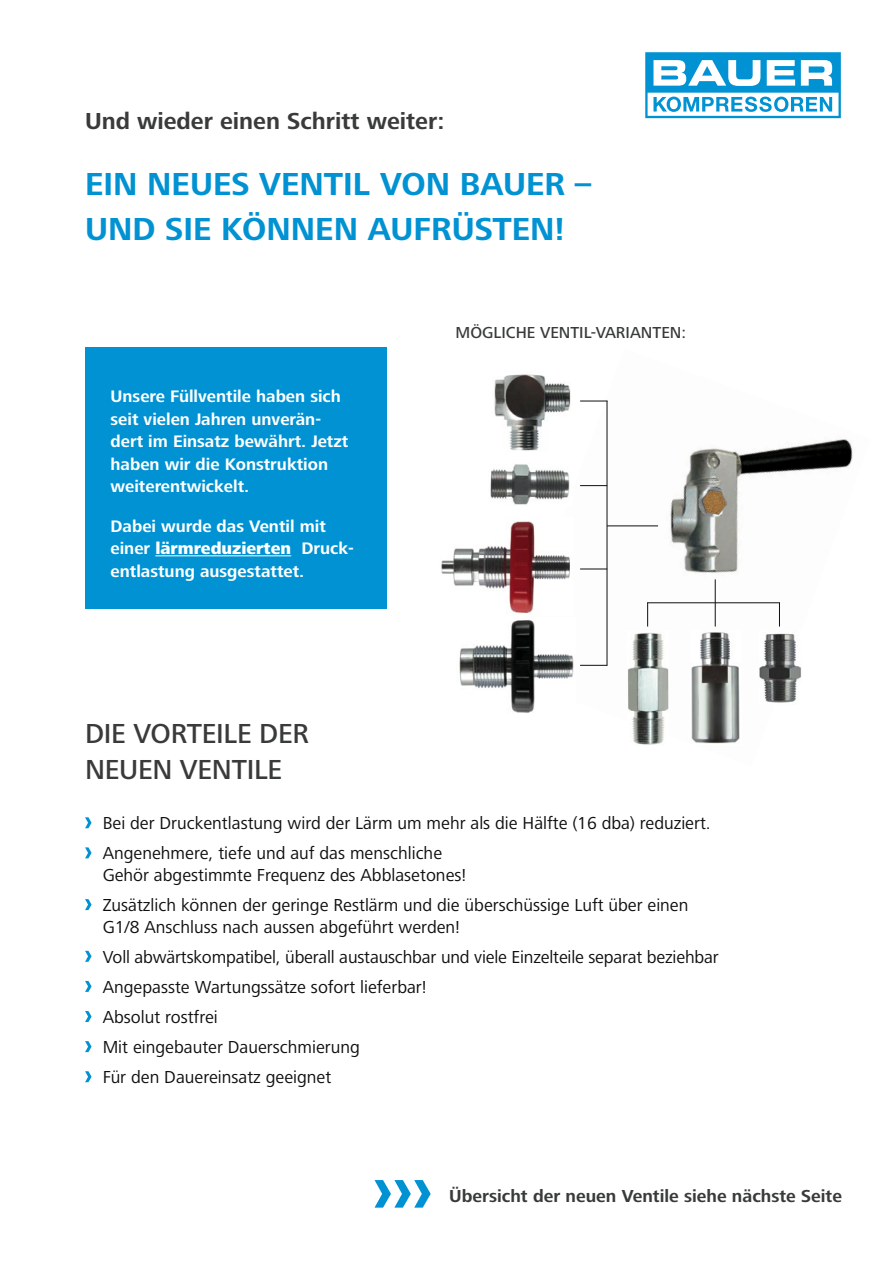
<style>
.page{position:relative;width:893px;height:1263px;background:#fff}
.page>*{position:absolute;margin:0;border:0;box-sizing:border-box;transform-origin:0 0}
.t1{font:700 33px "Frutiger Next LT";color:#0092d2}
.t2{font:500 28.5px/36px "Frutiger Next LT";letter-spacing:-.01em;color:#393b3b}
.t3{font:700 24px "Frutiger Next LT";color:#393b3b}
.t4{font:18px/21.6px "Frutiger Next LT";color:#0f0f0f}
.t5{font:700 18px "Frutiger Next LT";color:#393b3b}
.t6{font:700 17.25px/22.5px "Frutiger Next LT";color:#fff}
.t7{font:500 16.5px "Frutiger Next LT";color:#393b3b}
.s1{font-weight:800}
</style>
<div class="page">
<div style="left:85px;top:347px;width:302px;height:262px;background:#0092d2"></div>
<svg style="left:645px;top:52px;width:196px;height:67px"></svg>
<svg style="left:85px;top:817px;width:7px;height:11px"></svg>
<svg style="left:85px;top:847px;width:7px;height:11px"></svg>
<svg style="left:85px;top:899px;width:7px;height:11px"></svg>
<svg style="left:85px;top:951px;width:7px;height:11px"></svg>
<svg style="left:85px;top:981px;width:7px;height:11px"></svg>
<svg style="left:85px;top:1011px;width:7px;height:11px"></svg>
<svg style="left:85px;top:1041px;width:7px;height:11px"></svg>
<svg style="left:85px;top:1071px;width:7px;height:11px"></svg>
<hr style="left:155px;top:555px;width:136px;height:1px;background:#fff">
<svg style="left:375px;top:1180px;width:56px;height:27px"></svg>
<img style="left:580px;top:400px;width:273px;height:204px">
<img style="left:691px;top:632px;width:49px;height:112px">
<img style="left:759px;top:633px;width:43px;height:70px">
<img style="left:628px;top:667px;width:41px;height:78px">
<img style="left:494px;top:374px;width:77px;height:77px">
<img style="left:441px;top:521px;width:129px;height:93px">
<img style="left:459px;top:620px;width:115px;height:93px">
<img style="left:490px;top:464px;width:80px;height:41px">
<div style="left:699px;top:488px;width:29px;height:28px;background:#0f0f0f;opacity:.75"></div>
<img style="left:702px;top:490px;width:25px;height:24px">
<hr style="left:607px;top:401px;width:1px;height:265px;background:#0f0f0f">
<svg style="left:580px;top:401px;width:27px;height:1px"></svg>
<svg style="left:580px;top:410px;width:70px;height:109px"></svg>
<hr style="left:647px;top:602px;width:133px;height:1px;background:#0f0f0f">
<svg style="left:580px;top:525px;width:107px;height:142px"></svg>
<svg style="left:697px;top:579px;width:84px;height:48px"></svg>
<p class="t3" style="left:85px;top:108px;width:361px">Und wieder einen Schritt weiter:</p>
<p class="t1" style="left:85px;top:166px;width:508px">EIN NEUES VENTIL VON BAUER –</p>
<p class="t1" style="left:85px;top:211px;width:481px">UND SIE KÖNNEN AUFRÜSTEN!</p>
<p class="t6" style="left:111px;top:385px;width:239px">Unsere Füllventile haben sich seit vielen Jahren unverän&shy;dert im Einsatz bewährt. Jetzt haben wir die Konstruktion weiterentwickelt.</p>
<p class="t6" style="left:111px;top:515px;width:245px">Dabei wurde das Ventil mit einer <span class="s1">lärmreduzierten</span> Druck&shy;entlastung ausgestattet.</p>
<p class="t2" style="left:85px;top:715px;width:226px">DIE VORTEILE DER<br>NEUEN VENTILE</p>
<p class="t7" style="left:456px;top:323px;width:232px">MÖGLICHE VENTIL-VARIANTEN:</p>
<p class="t4" style="left:103px;top:812px;width:610px">Bei der Druckentlastung wird der Lärm um mehr als die Hälfte (16 dba) reduziert.</p>
<p class="t4" style="left:103px;top:843px;width:365px">Angenehmere, tiefe und auf das menschliche<br>Gehör abgestimmte Frequenz des Abblasetones!</p>
<p class="t4" style="left:103px;top:894px;width:587px">Zusätzlich können der geringe Restlärm und die überschüssige Luft über einen<br>G1/8 Anschluss nach aussen abgeführt werden!</p>
<p class="t4" style="left:103px;top:946px;width:617px">Voll abwärtskompatibel, überall austauschbar und viele Einzelteile separat beziehbar</p>
<p class="t4" style="left:103px;top:976px;width:325px">Angepasste Wartungssätze sofort lieferbar!</p>
<p class="t4" style="left:103px;top:1006px;width:117px">Absolut rostfrei</p>
<p class="t4" style="left:103px;top:1036px;width:259px">Mit eingebauter Dauerschmierung</p>
<p class="t4" style="left:103px;top:1066px;width:230px">Für den Dauereinsatz geeignet</p>
<p class="t5" style="left:449px;top:1186px;width:394px">Übersicht der neuen Ventile siehe nächste Seite</p>
</div>
